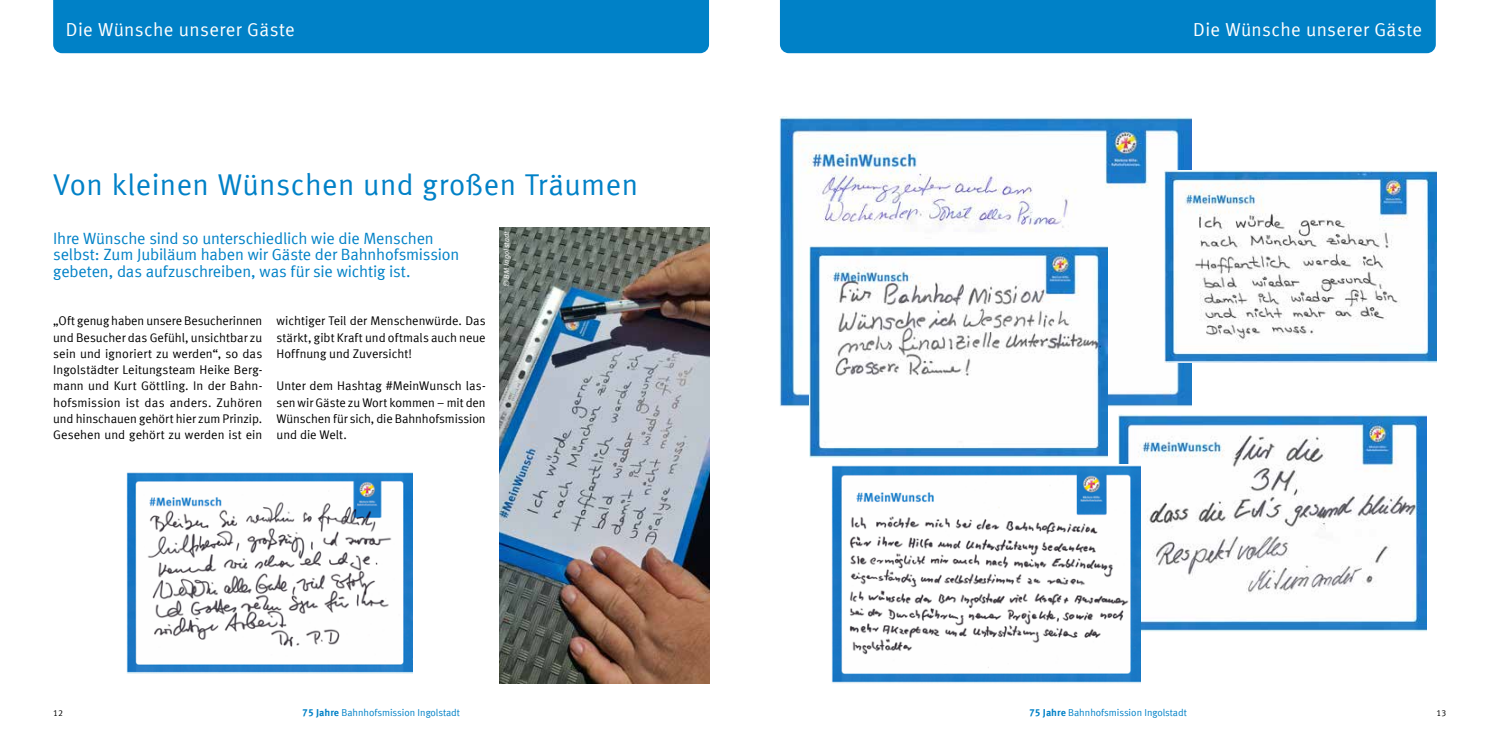
<style>
.page{position:relative;width:1489px;height:745px;background:#fff}
.page>*{position:absolute;margin:0;border:0;box-sizing:border-box;transform-origin:0 0}
.t1{font:30px "Meta Corr";letter-spacing:.015em;color:#0081c7}
.t2{font:18.75px "Meta Corr";letter-spacing:.02em;color:#fff}
.t3{font:16.25px/16.2px "Meta Corr";letter-spacing:-.01em;color:#0081c7}
.t4{font:12.5px/16.2px "Meta Corr";color:#000;text-align:justify}
.t5{font:10px "Meta Corr";letter-spacing:-.005em;color:#0081c7}
.t6{font:8.75px "Meta Corr";color:#000}
.t7{font:italic 7.5px "Meta Corr";letter-spacing:.01em;color:#fff}
.s1{font-weight:700}
</style>
<div class="page">
<img style="left:500px;top:228px;width:209px;height:454px">
<img style="left:1118px;top:414px;width:307px;height:217px">
<div style="left:53px;top:0;width:656px;height:53px;background:#0081c7"></div>
<div style="left:780px;top:0;width:655px;height:53px;background:#0081c7"></div>
<img style="left:780px;top:116px;width:411px;height:291px">
<img style="left:809px;top:246px;width:298px;height:211px">
<img style="left:1164px;top:170px;width:272px;height:192px">
<img style="left:127px;top:472px;width:285px;height:201px">
<img style="left:831px;top:464px;width:309px;height:218px">
<h2 class="t2" style="left:66px;top:19px;width:230px">Die Wünsche unserer Gäste</h2>
<h2 class="t2" style="left:1193px;top:19px;width:230px">Die Wünsche unserer Gäste</h2>
<h1 class="t1" style="left:53px;top:167px;width:586px">Von kleinen Wünschen und großen Träumen</h1>
<h3 class="t3" style="left:53px;top:230px;width:407px">Ihre Wünsche sind so unterschiedlich wie die Menschen selbst: Zum Jubiläum haben wir Gäste der Bahnhofsmission gebeten, das aufzuschreiben, was für sie wichtig ist.</h3>
<p class="t4" style="left:53px;top:312px;width:211px">„Oft genug haben unsere Besucherinnen und Besucher das Gefühl, unsichtbar zu sein und ignoriert zu werden“, so das Ingolstädter Leitungsteam Heike Berg&shy;mann und Kurt Göttling. In der Bahn&shy;hofsmission ist das anders. Zuhören und hinschauen gehört hier zum Prinzip.<br>Gesehen und gehört zu werden ist ein</p>
<p class="t4" style="left:276px;top:312px;width:211px">wichtiger Teil der Menschenwürde. Das stärkt, gibt Kraft und oftmals auch neue Hoffnung und Zuversicht!</p>
<p class="t4" style="left:276px;top:377px;width:211px">Unter dem Hashtag #MeinWunsch las&shy;sen wir Gäste zu Wort kommen – mit den Wünschen für sich, die Bahnhofsmission und die Welt.</p>
<p class="t7" style="left:502px;top:287px;width:57px;rotate:-90deg">© BM Ingolstadt</p>
<p class="t6" style="left:53px;top:707px;width:11px">12</p>
<p class="t5" style="left:302px;top:706px;width:159px"><span class="s1">75 Jahre</span> Bahnhofsmission Ingolstadt</p>
<p class="t5" style="left:1029px;top:706px;width:159px"><span class="s1">75 Jahre</span> Bahnhofsmission Ingolstadt</p>
<p class="t6" style="left:1436px;top:707px;width:11px">13</p>
</div>
